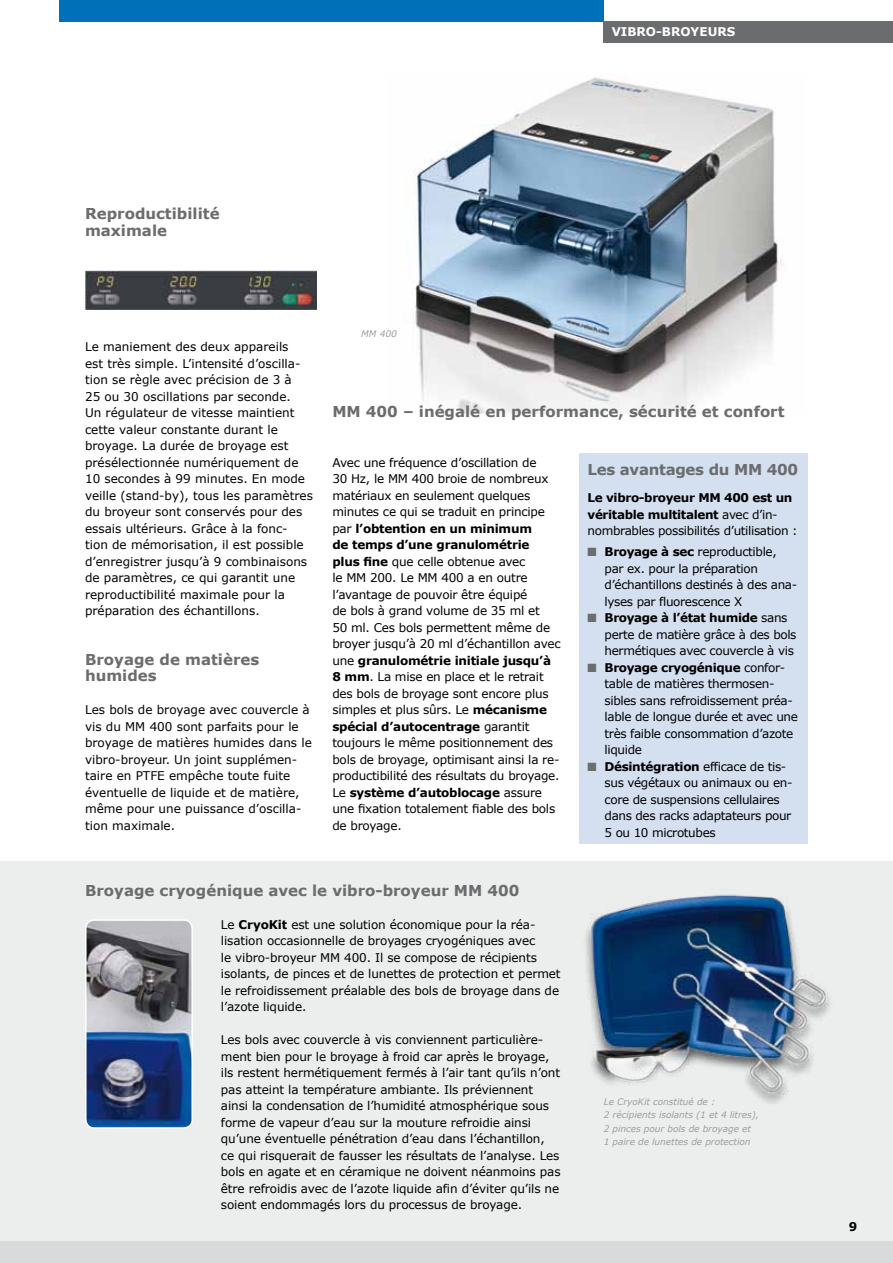
<style>
.page{position:relative;width:893px;height:1263px;background:#fff}
.page>*{position:absolute;margin:0;border:0;box-sizing:border-box;transform-origin:0 0}
.t1{font:700 15px/16.5px "Verdana";color:#6b6c6e}
.t2{font:700 15px "Verdana";letter-spacing:-.02em;color:#6b6c6e}
.t3{font:12px/16.5px "Verdana";letter-spacing:-.01em;color:#000}
.t4{font:12px/16.5px "Verdana";letter-spacing:-.03em;color:#000}
.t5{font:700 12px/16.5px "Verdana";letter-spacing:-.03em;color:#000}
.t6{font:700 12px "Verdana";color:#fff}
.t7{font:italic 9px/13.5px "Verdana";letter-spacing:-.005em;color:#9c9e9f}
.s1{font-weight:700}
.s2{font-weight:400}
.s3{color:#6b6c6e}
</style>
<div class="page">
<img style="left:412px;top:77px;width:372px;height:336px">
<div style="left:0;top:862px;width:893px;height:401px;background:#eceded"></div>
<div style="left:60px;top:0;width:544px;height:21px;background:#0070b8"></div>
<div style="left:604px;top:21px;width:289px;height:22px;background:#6b6c6e"></div>
<div style="left:0;top:1242px;width:893px;height:21px;background:#d9dadb"></div>
<div style="left:580px;top:454px;width:228px;height:390px;background:#d4e0f0"></div>
<img style="left:85px;top:270px;width:232px;height:39px">
<img style="left:88px;top:922px;width:102px;height:204px">
<div style="left:85px;top:919px;width:108px;height:210px;border:2px solid #fff;border-radius:9px"></div>
<img style="left:585px;top:894px;width:245px;height:210px">
<p class="t6" style="left:612px;top:24px;width:125px">VIBRO-BROYEURS</p>
<p class="t1" style="left:85px;top:205px;width:136px">Reproductibilité maximale</p>
<p class="t3" style="left:85px;top:338px;width:230px">Le maniement des deux appareils<br>est très simple. L’intensité d’oscilla&shy;tion se règle avec précision de 3 à<br>25 ou 30 oscillations par seconde.<br>Un régulateur de vitesse maintient cette valeur constante durant le broyage. La durée de broyage est présélectionnée numériquement de 10 secondes à 99 minutes. En mode veille (stand-by), tous les paramètres du broyeur sont conservés pour des essais ultérieurs. Grâce à la fonc&shy;tion de mémorisation, il est possible d’enregistrer jusqu’à 9 combinaisons de paramètres, ce qui garantit une reproductibilité maximale pour la préparation des échantillons.</p>
<p class="t1" style="left:85px;top:650px;width:176px">Broyage de matières humides</p>
<p class="t3" style="left:85px;top:701px;width:228px">Les bols de broyage avec couvercle à vis du MM 400 sont parfaits pour le broyage de matières humides dans le vibro-broyeur. Un joint supplémen&shy;taire en PTFE empêche toute fuite éventuelle de liquide et de matière, même pour une puissance d’oscilla&shy;tion maximale.</p>
<p class="t7" style="left:361px;top:327px;width:37px">MM 400</p>
<p class="t1" style="left:332px;top:403px;width:454px">MM 400 – inégalé en performance, sécurité et confort</p>
<p class="t3" style="left:332px;top:453px;width:230px">Avec une fréquence d’oscillation de<br>30 Hz, le MM 400 broie de nombreux matériaux en seulement quelques minutes ce qui se traduit en principe par <span class="s1">l’obtention en un minimum<br>de temps d’une granulométrie<br>plus fine</span> que celle obtenue avec<br>le MM 200. Le MM 400 a en outre l’avantage de pouvoir être équipé<br>de bols à grand volume de 35 ml et<br>50 ml. Ces bols permettent même de broyer jusqu’à 20 ml d’échantillon avec une <span class="s1">granulométrie initiale jusqu’à 8 mm</span>. La mise en place et le retrait des bols de broyage sont encore plus simples et plus sûrs. Le <span class="s1">mécanisme spécial d’autocentrage</span> garantit toujours le même positionnement des bols de broyage, optimisant ainsi la re&shy;productibilité des résultats du broyage.<br>Le <span class="s1">système d’autoblocage</span> assure une fixation totalement fiable des bols de broyage.</p>
<p class="t2" style="left:588px;top:460px;width:212px">Les avantages du MM 400</p>
<p class="t5" style="left:588px;top:489px;width:212px">Le vibro-broyeur MM 400 est un véritable multitalent <span class="s2">avec d’in&shy;nombrables possibilités d’utilisation :</span></p>
<p class="t4" style="left:605px;top:543px;width:194px;text-indent:-17px"><span class="s3">■</span> <span class="s1">Broyage à sec</span> reproductible, par ex. pour la préparation d’échantillons destinés à des ana&shy;lyses par fluorescence X</p>
<p class="t4" style="left:605px;top:609px;width:193px;text-indent:-17px"><span class="s3">■</span> <span class="s1">Broyage à l’état humide</span> sans perte de matière grâce à des bols hermétiques avec couvercle à vis</p>
<p class="t4" style="left:605px;top:659px;width:195px;text-indent:-17px"><span class="s3">■</span> <span class="s1">Broyage cryogénique</span> confor&shy;table de matières thermosen&shy;sibles sans refroidissement préa&shy;lable de longue durée et avec une très faible consommation d’azote liquide</p>
<p class="t4" style="left:605px;top:758px;width:189px;text-indent:-17px"><span class="s3">■</span> <span class="s1">Désintégration</span> efficace de tis&shy;sus végétaux ou animaux ou en&shy;core de suspensions cellulaires dans des racks adaptateurs pour<br>5 ou 10 microtubes</p>
<p class="t1" style="left:85px;top:881px;width:436px">Broyage cryogénique avec le vibro-broyeur MM 400</p>
<p class="t3" style="left:221px;top:915px;width:341px">Le <span class="s1">CryoKit</span> est une solution économique pour la réa&shy;lisation occasionnelle de broyages cryogéniques avec<br>le vibro-broyeur MM 400. Il se compose de récipients isolants, de pinces et de lunettes de protection et permet le refroidissement préalable des bols de broyage dans de l’azote liquide.</p>
<p class="t3" style="left:221px;top:1031px;width:341px">Les bols avec couvercle à vis conviennent particulière&shy;ment bien pour le broyage à froid car après le broyage, ils restent hermétiquement fermés à l’air tant qu’ils n’ont pas atteint la température ambiante. Ils préviennent ainsi la condensation de l’humidité atmosphérique sous forme de vapeur d’eau sur la mouture refroidie ainsi qu’une éventuelle pénétration d’eau dans l’échantillon, ce qui risquerait de fausser les résultats de l’analyse. Les bols en agate et en céramique ne doivent néanmoins pas être refroidis avec de l’azote liquide afin d’éviter qu’ils ne soient endommagés lors du processus de broyage.</p>
<p class="t7" style="left:604px;top:1094px;width:157px">Le CryoKit constitué de :<br>2 récipients isolants (1 et 4 litres),<br>2 pinces pour bols de broyage et<br>1 paire de lunettes de protection</p>
<p class="t5" style="left:849px;top:1218px;width:10px">9</p>
</div>
